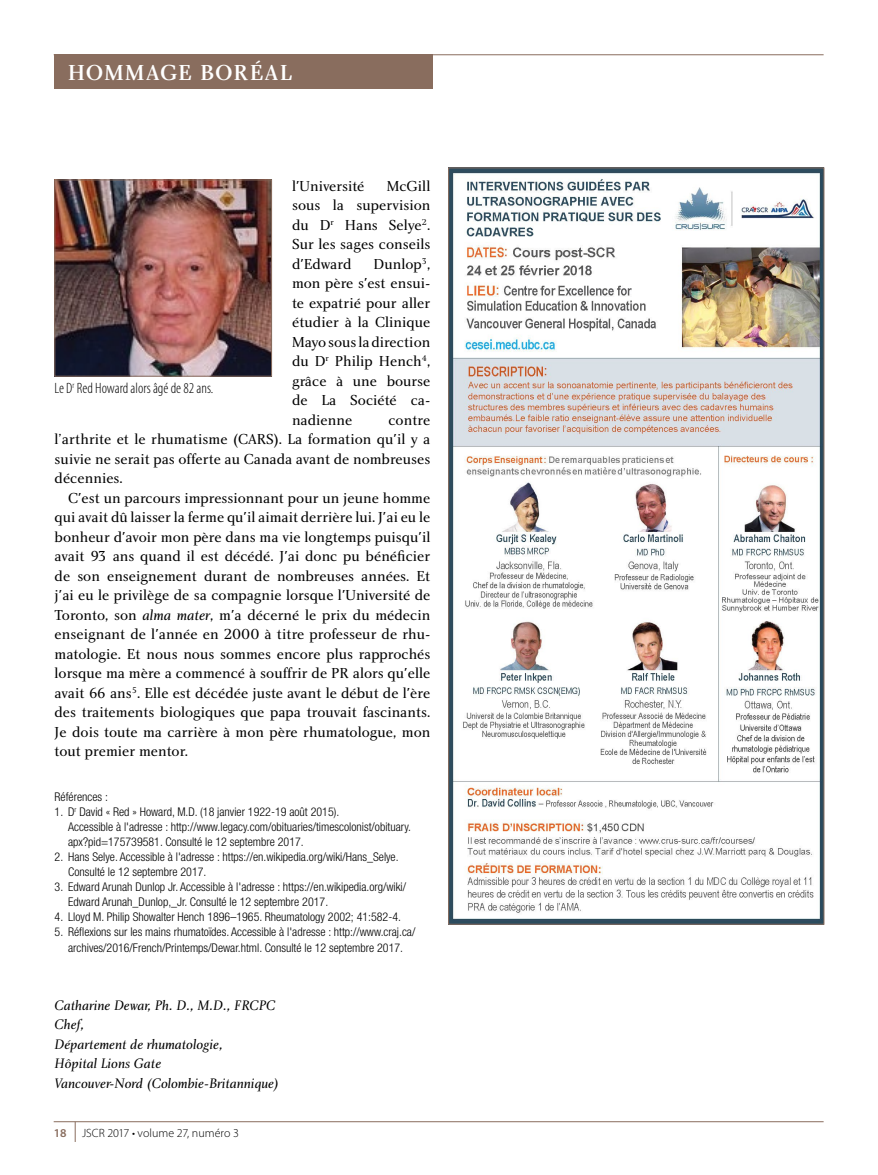
<style>
.page{position:relative;width:878px;height:1175px;background:#fff}
.page>*{position:absolute;margin:0;border:0;box-sizing:border-box;transform-origin:0 0}
.t1{font:22.5px "Charlotte Medium Plain";letter-spacing:.045em;color:#fff}
.t2{font:15px/19.5px "Charlotte Book Plain";color:#000;text-align:justify}
.t3{font:300 condensed 15px "Myriad Pro";color:#000}
.t4{font:14.25px/19.5px "Charlotte Book Italic Plain";color:#000}
.t5{font:300 condensed 12px/15px "Helvetica Neue LT Std";color:#000}
.t6{font:300 12px "Myriad Pro";color:#000}
.t7{font:600 12px "Myriad Pro";color:#896d5e}
.s1{font-family:"Charlotte Book Italic Plain"}
</style>
<div class="page">
<hr style="left:54px;top:54px;width:769px;height:1px;background:#896d5e">
<div style="left:54px;top:55px;width:378px;height:34px;background:#896d5e"></div>
<hr style="left:54px;top:1121px;width:769px;height:1px;background:#896d5e">
<svg style="left:75px;top:1121px;width:1px;height:21px"></svg>
<img style="left:57px;top:182px;width:213px;height:192px">
<div style="left:55px;top:180px;width:217px;height:196px;border:1px solid #896d5e"></div>
<img style="left:450px;top:170px;width:372px;height:752px">
<h1 class="t1" style="left:68px;top:59px;width:226px">HOMMAGE BORÉAL</h1>
<p class="t2" style="left:292px;top:176px;width:74px">l'Université</p>
<p class="t2" style="left:292px;top:176px;width:140px;text-indent:95px">McGill sous la supervision du D<sup>r</sup> Hans Selye<sup>2</sup>.<br>Sur les sages conseils d'Edward</p>
<p class="t2" style="left:292px;top:254px;width:140px;text-indent:82px">Dunlop<sup>3</sup>, mon père s'est ensui&shy;te expatrié pour aller étudier à la Clinique Mayo sous la direction du D<sup>r</sup> Philip Hench<sup>4</sup>, grâce à une bourse de La Société ca&shy;nadienne</p>
<p class="t3" style="left:55px;top:380px;width:160px">Le D<sup>r</sup> Red Howard alors âgé de 82 ans.</p>
<p class="t2" style="left:55px;top:410px;width:377px;text-indent:334px">contre l’arthrite et le rhumatisme (CARS). La formation qu'il y a suivie ne serait pas offerte au Canada avant de nombreuses décennies.</p>
<p class="t2" style="left:55px;top:488px;width:377px;text-indent:14px">C'est un parcours impressionnant pour un jeune homme qui avait dû laisser la ferme qu'il aimait derrière lui. J'ai eu le bonheur d'avoir mon père dans ma vie longtemps puisqu'il avait 93 ans quand il est décédé. J'ai donc pu bénéficier de son enseignement durant de nombreuses années. Et j'ai eu le privilège de sa compagnie lorsque l'Université de Toronto, son <span class="s1">alma mater</span>, m'a décerné le prix du médecin enseignant de l'année en 2000 à titre professeur de rhu&shy;matologie. Et nous nous sommes encore plus rapprochés lorsque ma mère a commencé à souffrir de PR alors qu'elle avait 66 ans<sup>5</sup>. Elle est décédée juste avant le début de l'ère des traitements biologiques que papa trouvait fascinants.<br>Je dois toute ma carrière à mon père rhumatologue, mon tout premier mentor.</p>
<p class="t5" style="left:55px;top:789px;width:55px">Références :</p>
<p class="t5" style="left:68px;top:804px;width:344px;text-indent:-14px">1. D<sup>r</sup> David « Red » Howard, M.D. (18 janvier 1922-19 août 2015).<br>Accessible à l'adresse : http://www.legacy.com/obituaries/timescolonist/obituary. apx?pid=175739581. Consulté le 12 septembre 2017.</p>
<p class="t5" style="left:68px;top:849px;width:332px;text-indent:-14px">2. Hans Selye. Accessible à l'adresse : https://en.wikipedia.org/wiki/Hans_Selye.<br>Consulté le 12 septembre 2017.</p>
<p class="t5" style="left:68px;top:879px;width:339px;text-indent:-14px">3. Edward Arunah Dunlop Jr. Accessible à l'adresse : https://en.wikipedia.org/wiki/<br>Edward Arunah_Dunlop,_Jr. Consulté le 12 septembre 2017.</p>
<p class="t5" style="left:55px;top:909px;width:348px">4. Lloyd M. Philip Showalter Hench 1896–1965. Rheumatology 2002; 41:582-4.</p>
<p class="t5" style="left:55px;top:924px;width:362px;line-height:15.8px;text-align:center">5. Réflexions sur les mains rhumatoïdes. Accessible à l'adresse : http://www.craj.ca/ archives/2016/French/Printemps/Dewar.html. Consulté le 12 septembre 2017.</p>
<p class="t4" style="left:55px;top:995px;width:226px">Catharine Dewar, Ph. D., M.D., FRCPC<br>Chef,<br>Département de rhumatologie,<br>Hôpital Lions Gate<br>Vancouver-Nord (Colombie-Britannique)</p>
<p class="t7" style="left:54px;top:1125px;width:14px">18</p>
<p class="t6" style="left:82px;top:1126px;width:158px">JSCR 2017 • volume 27, numéro 3</p>
</div>
